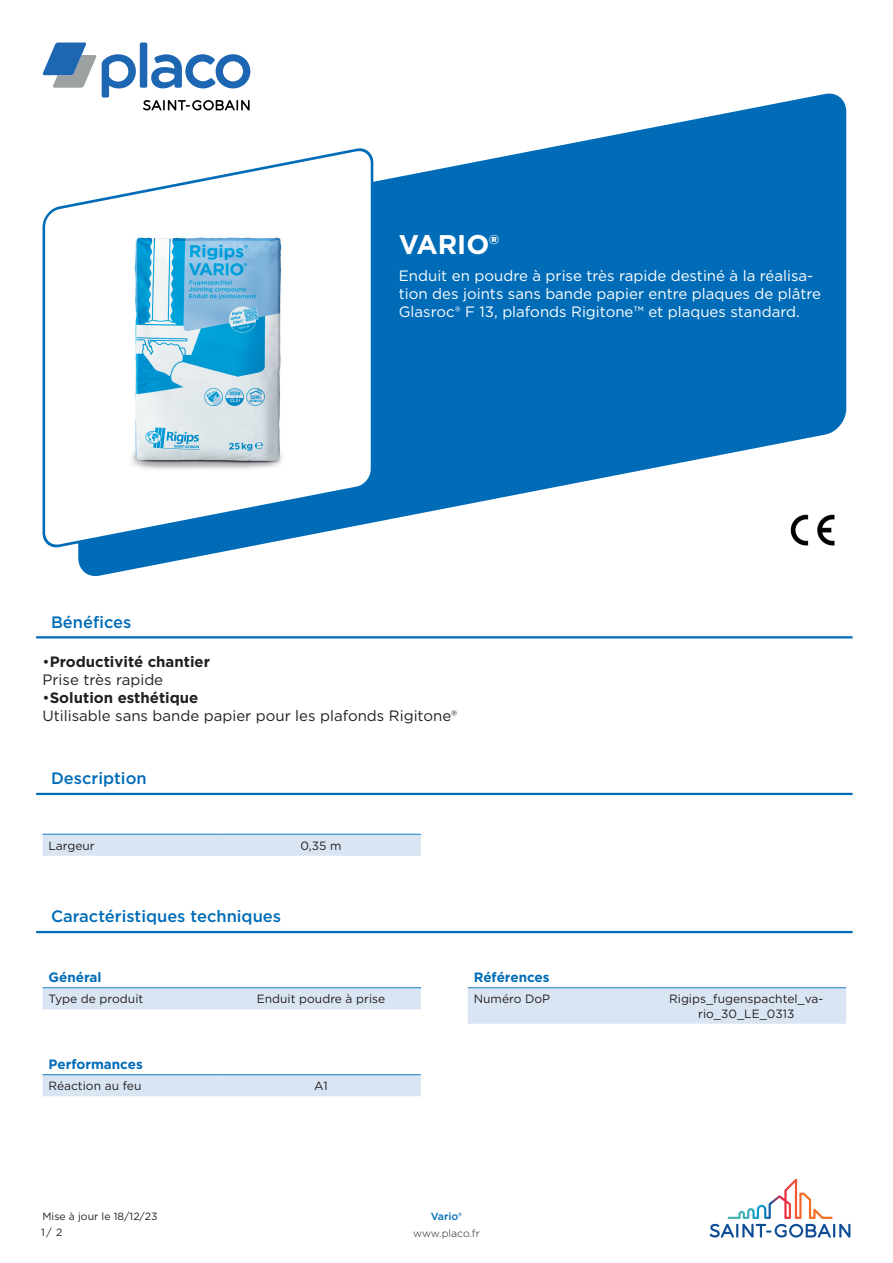
<style>
.page{position:relative;width:893px;height:1263px;background:#fff}
.page>*{position:absolute;margin:0;border:0;box-sizing:border-box;transform-origin:0 0}
.product_name{font:700 27px "Gotham";color:#fff}
.t1{font:500 16.5px "Gotham";color:#006cb7}
.product_description{font:15px/18px "Gotham";color:#fff}
.Benefices{font:15px/18px "Gotham";color:#231f20}
.Benefices-2{font:700 15px/18px "Gotham";color:#231f20}
.attribute_group{font:700 13.5px "Gotham";color:#006cb7}
.column_2{font:12px/14.4px "Gotham";color:#231f20;text-align:center}
.column_1{font:12px "Gotham";color:#231f20}
.t2{font:10.5px/16.6px "Gotham";color:#231f20}
.t3{font:300 10.5px "Gotham";color:#231f20}
.Product_Name_Master{font:500 10.5px "Gotham";color:#006cb7}
.s1{font-weight:400}
.s2{font-weight:700}
</style>
<div class="page">
<div style="left:140px;top:43px;width:7px;height:45px;background:#1d66b2;border-radius:2px"></div>
<svg style="left:42px;top:43px;width:94px;height:47px"></svg>
<svg style="left:151px;top:54px;width:99px;height:34px"></svg>
<svg style="left:710px;top:1179px;width:140px;height:58px"></svg>
<svg style="left:78px;top:90px;width:768px;height:486px;fill:#006cb7"></svg>
<svg style="left:42px;top:144px;width:333px;height:408px"></svg>
<img style="left:106px;top:213px;width:204px;height:270px">
<hr style="left:36px;top:636px;width:817px;height:2px;background:#006cb7">
<hr style="left:36px;top:793px;width:817px;height:2px;background:#006cb7">
<div style="left:43px;top:835px;width:378px;height:21px;background:#dae5f4"></div>
<hr style="left:43px;top:834px;width:178px;height:1px;background:#167ec2">
<hr style="left:221px;top:834px;width:200px;height:1px;background:#167ec2">
<hr style="left:36px;top:931px;width:817px;height:2px;background:#006cb7">
<div style="left:43px;top:988px;width:378px;height:21px;background:#dae5f4"></div>
<hr style="left:43px;top:987px;width:178px;height:1px;background:#167ec2">
<hr style="left:221px;top:987px;width:200px;height:1px;background:#167ec2">
<div style="left:43px;top:1075px;width:378px;height:21px;background:#dae5f4"></div>
<hr style="left:43px;top:1074px;width:178px;height:1px;background:#167ec2">
<hr style="left:221px;top:1074px;width:200px;height:1px;background:#167ec2">
<div style="left:468px;top:988px;width:378px;height:36px;background:#dae5f4"></div>
<hr style="left:468px;top:987px;width:178px;height:1px;background:#167ec2">
<hr style="left:646px;top:987px;width:200px;height:1px;background:#167ec2">
<img style="left:786px;top:510px;width:60px;height:43px">
<p class="product_name" style="left:399px;top:227px;width:102px">VARIO®</p>
<p class="product_description" style="left:399px;top:266px;width:424px">Enduit en poudre à prise très rapide destiné à la réalisa&shy;tion des joints sans bande papier entre plaques de plâtre<br>Glasroc® F 13, plafonds Rigitone™ et plaques standard.</p>
<p class="t1" style="left:51px;top:611px;width:82px">Bénéfices</p>
<p class="Benefices-2" style="left:43px;top:652px;width:169px"><span class="s1">•</span>Productivité chantier<br><span class="s1">Prise très rapide</span></p>
<p class="Benefices" style="left:43px;top:688px;width:416px">•<span class="s2">Solution esthétique<br></span>Utilisable sans bande papier pour les plafonds Rigitone®</p>
<p class="t1" style="left:51px;top:768px;width:97px">Description</p>
<p class="column_1" style="left:49px;top:838px;width:48px">Largeur</p>
<p class="column_2" style="left:301px;top:838px;width:42px">0,35 m</p>
<p class="t1" style="left:51px;top:906px;width:232px">Caractéristiques techniques</p>
<p class="attribute_group" style="left:49px;top:968px;width:54px">Général</p>
<p class="column_1" style="left:49px;top:991px;width:96px">Type de produit</p>
<p class="column_2" style="left:257px;top:992px;width:130px">Enduit poudre à prise</p>
<p class="attribute_group" style="left:49px;top:1055px;width:96px">Performances</p>
<p class="column_1" style="left:49px;top:1078px;width:94px">Réaction au feu</p>
<p class="column_2" style="left:314px;top:1078px;width:15px">A1</p>
<p class="attribute_group" style="left:474px;top:968px;width:77px">Références</p>
<p class="column_1" style="left:474px;top:991px;width:78px">Numéro DoP</p>
<p class="column_2" style="left:669px;top:992px;width:156px">Rigips_fugenspachtel_va&shy;rio_30_LE_0313</p>
<p class="t2" style="left:41px;top:1207px;width:118px">Mise à jour le 18/12/23<br>1/ 2</p>
<p class="Product_Name_Master" style="left:431px;top:1209px;width:33px">Vario®</p>
<p class="t3" style="left:413px;top:1227px;width:68px">www.placo.fr</p>
</div>
